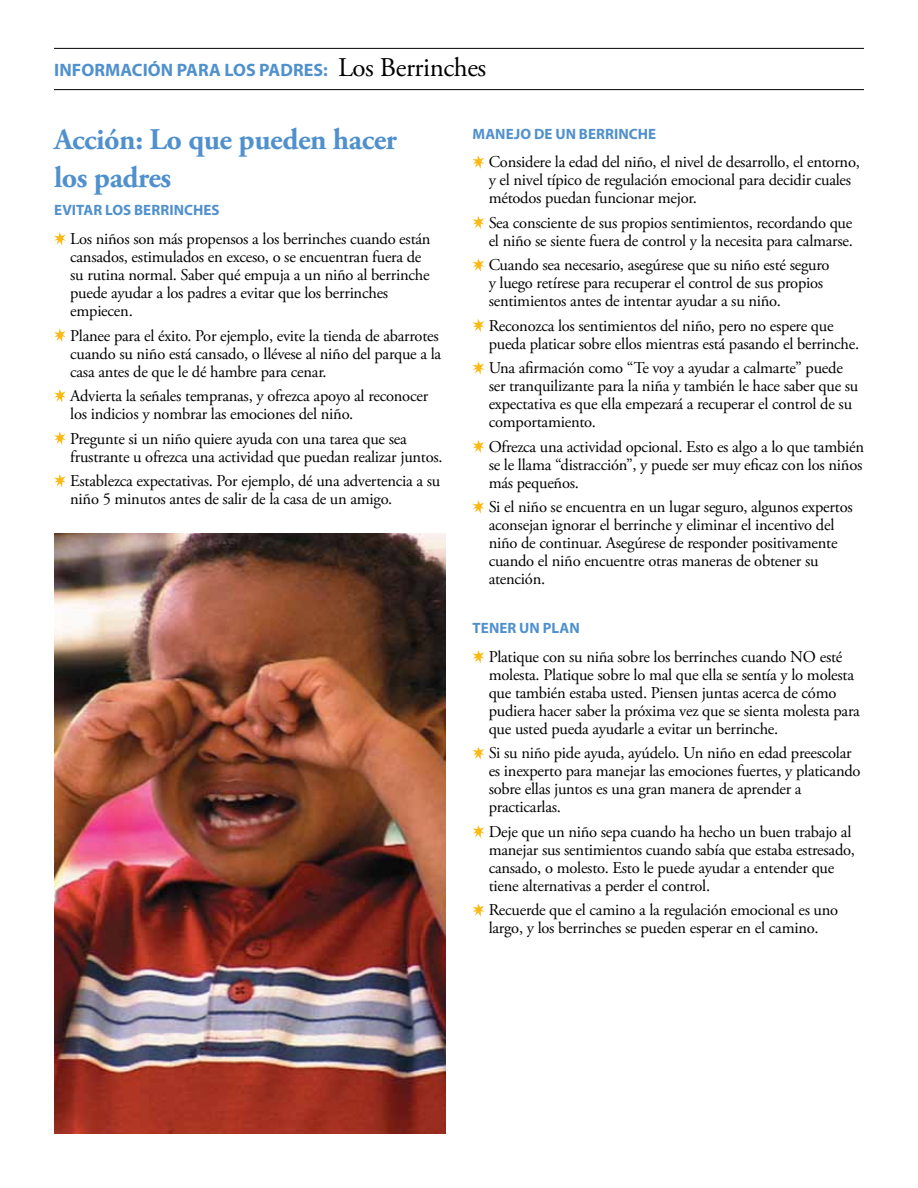
<style>
.page{position:relative;width:918px;height:1188px;background:#fff}
.page>*{position:absolute;margin:0;border:0;box-sizing:border-box;transform-origin:0 0}
.t1{font:700 30px/37.5px "Adobe Garamond Pro";letter-spacing:-.015em;color:#5091cd}
.t2{font:700 18px "Myriad Pro";letter-spacing:.005em;color:#5091cd}
.t3{font:16.5px/18px "Adobe Garamond Pro";letter-spacing:-.015em;color:#000}
.t4{font:700 15px "Myriad Pro";letter-spacing:.005em;color:#5091cd}
.s1{font-family:"Adobe Garamond Pro";font-weight:400;font-size:27px;color:#000}
</style>
<div class="page">
<hr style="left:54px;top:48px;width:810px;height:1px;background:#000">
<hr style="left:54px;top:89px;width:810px;height:1px;background:#000">
<svg style="left:54px;top:232px;width:12px;height:14px"></svg>
<svg style="left:54px;top:329px;width:12px;height:13px"></svg>
<svg style="left:54px;top:389px;width:12px;height:14px"></svg>
<svg style="left:54px;top:432px;width:12px;height:13px"></svg>
<svg style="left:54px;top:474px;width:12px;height:14px"></svg>
<svg style="left:472px;top:155px;width:12px;height:14px"></svg>
<svg style="left:472px;top:216px;width:12px;height:13px"></svg>
<svg style="left:472px;top:258px;width:12px;height:14px"></svg>
<svg style="left:472px;top:319px;width:12px;height:13px"></svg>
<svg style="left:472px;top:361px;width:12px;height:14px"></svg>
<svg style="left:472px;top:440px;width:12px;height:13px"></svg>
<svg style="left:472px;top:500px;width:12px;height:14px"></svg>
<svg style="left:472px;top:650px;width:12px;height:13px"></svg>
<svg style="left:472px;top:746px;width:12px;height:14px"></svg>
<svg style="left:472px;top:825px;width:12px;height:13px"></svg>
<svg style="left:472px;top:903px;width:12px;height:14px"></svg>
<img style="left:54px;top:534px;width:392px;height:600px">
<p class="t2" style="left:54px;top:58px;width:434px">INFORMACIÓN PARA LOS PADRES: <span class="s1">Los Berrinches</span></p>
<h1 class="t1" style="left:54px;top:121px;width:345px">Acción: Lo que pueden hacer los padres</h1>
<p class="t4" style="left:54px;top:201px;width:166px">EVITAR LOS BERRINCHES</p>
<p class="t3" style="left:70px;top:230px;width:362px">Los niños son más propensos a los berrinches cuando están cansados, estimulados en exceso, o se encuentran fuera de su rutina normal. Saber qué empuja a un niño al berrinche puede ayudar a los padres a evitar que los berrinches empiecen.</p>
<p class="t3" style="left:70px;top:327px;width:373px">Planee para el éxito. Por ejemplo, evite la tienda de abarrotes cuando su niño está cansado, o llévese al niño del parque a la casa antes de que le dé hambre para cenar.</p>
<p class="t3" style="left:70px;top:387px;width:359px">Advierta la señales tempranas, y ofrezca apoyo al reconocer los indicios y nombrar las emociones del niño.</p>
<p class="t3" style="left:70px;top:430px;width:374px">Pregunte si un niño quiere ayuda con una tarea que sea frustrante u ofrezca una actividad que puedan realizar juntos.</p>
<p class="t3" style="left:70px;top:472px;width:372px">Establezca expectativas. Por ejemplo, dé una advertencia a su niño 5 minutos antes de salir de la casa de un amigo.</p>
<p class="t4" style="left:473px;top:124px;width:12px">MAN</p>
<p class="t4" style="left:506px;top:124px;width:152px">EJO DE UN BERRINCHE</p>
<p class="t3" style="left:489px;top:154px;width:373px">Considere la edad del niño, el nivel de desarrollo, el entorno, y el nivel típico de regulación emocional para decidir cuales métodos puedan funcionar mejor.</p>
<p class="t3" style="left:489px;top:214px;width:366px">Sea consciente de sus propios sentimientos, recordando que el niño se siente fuera de control y la necesita para calmarse.</p>
<p class="t3" style="left:489px;top:257px;width:342px">Cuando sea necesario, asegúrese que su niño esté seguro y luego retírese para recuperar el control de sus propios sentimientos antes de intentar ayudar a su niño.</p>
<p class="t3" style="left:489px;top:317px;width:372px">Reconozca los sentimientos del niño, pero no espere que pueda platicar sobre ellos mientras está pasando el berrinche.</p>
<p class="t3" style="left:489px;top:360px;width:371px">Una afirmación como “Te voy a ayudar a calmarte” puede ser tranquilizante para la niña y también le hace saber que su expectativa es que ella empezará a recuperar el control de su comportamiento.</p>
<p class="t3" style="left:489px;top:438px;width:377px;text-align:justify">Ofrezca una actividad opcional. Esto es algo a lo que también se le llama “distracción”, y puede ser muy eficaz con los niños más pequeños.</p>
<p class="t3" style="left:489px;top:499px;width:366px">Si el niño se encuentra en un lugar seguro, algunos expertos aconsejan ignorar el berrinche y eliminar el incentivo del niño de continuar. Asegúrese de responder positivamente cuando el niño encuentre otras maneras de obtener su atención.</p>
<p class="t4" style="left:473px;top:618px;width:98px">TENER UN PLAN</p>
<p class="t3" style="left:489px;top:648px;width:373px">Platique con su niña sobre los berrinches cuando NO esté molesta. Platique sobre lo mal que ella se sentía y lo molesta que también estaba usted. Piensen juntas acerca de cómo pudiera hacer saber la próxima vez que se sienta molesta para que usted pueda ayudarle a evitar un berrinche.</p>
<p class="t3" style="left:489px;top:745px;width:373px">Si su niño pide ayuda, ayúdelo. Un niño en edad preescolar es inexperto para manejar las emociones fuertes, y platicando sobre ellas juntos es una gran manera de aprender a practicarlas.</p>
<p class="t3" style="left:489px;top:823px;width:368px">Deje que un niño sepa cuando ha hecho un buen trabajo al manejar sus sentimientos cuando sabía que estaba estresado, cansado, o molesto. Esto le puede ayudar a entender que tiene alternativas a perder el control.</p>
<p class="t3" style="left:489px;top:902px;width:351px">Recuerde que el camino a la regulación emocional es uno largo, y los berrinches se pueden esperar en el camino.</p>
</div>
